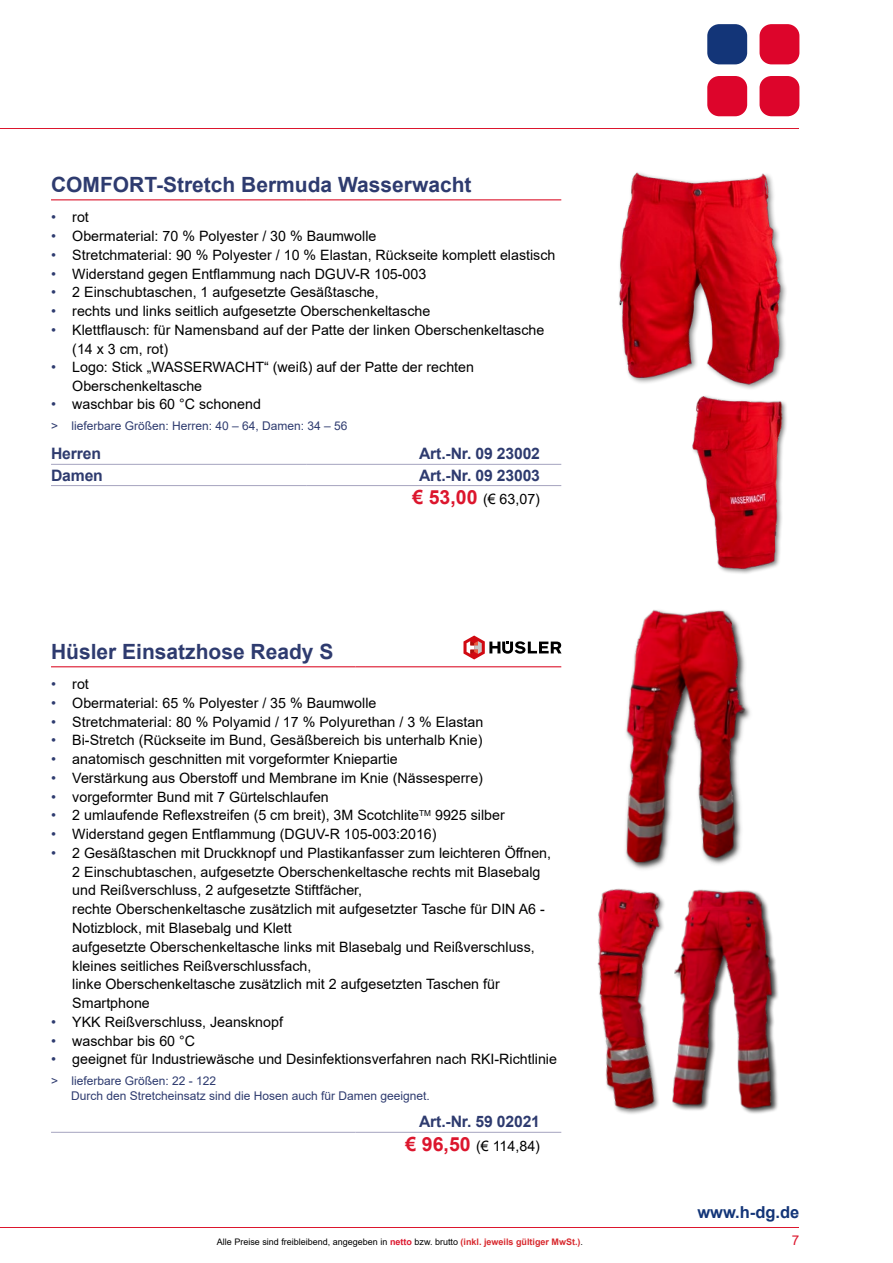
<style>
.page{position:relative;width:893px;height:1263px;background:#fff}
.page>*{position:absolute;margin:0;border:0;box-sizing:border-box;transform-origin:0 0}
.NEU__Produktname{font:700 21px "Arial";color:#2e3b6f}
.t1{font:700 16.5px "Arial";color:#133578}
.Größen{font:700 15.75px "Arial";letter-spacing:-.01em;color:#2e3b6f}
.Preise{font:14.25px/18.8px "Arial";color:#000}
.t2{font:13.5px "Arial";color:#dc162d}
.LVZ_Artikel-Beschreibung{font:12px "Arial";color:#2e3b6f}
.t3{font:9px "Arial";color:#000}
.s1{color:#2e3b6f}
.s2{font-weight:700;font-size:19.5px;color:#dc162d}
.s3{font-weight:700;color:#dc162d}
.s4{font-weight:700;color:#d8292e}
</style>
<div class="page">
<hr style="left:0;top:1227px;width:799px;height:1px;background:#dc162d">
<hr style="left:0;top:128px;width:799px;height:1px;background:#dc162d">
<hr style="left:51px;top:199px;width:255px;height:1px;background:#dc162d">
<hr style="left:306px;top:199px;width:255px;height:1px;background:#dc162d">
<hr style="left:51px;top:485px;width:255px;height:1px;background:#a5a3bf">
<hr style="left:306px;top:485px;width:255px;height:1px;background:#a5a3bf">
<hr style="left:51px;top:464px;width:255px;height:1px;background:#a5a3bf">
<hr style="left:306px;top:464px;width:255px;height:1px;background:#a5a3bf">
<hr style="left:51px;top:666px;width:304px;height:1px;background:#dc162d">
<hr style="left:355px;top:666px;width:206px;height:1px;background:#dc162d">
<hr style="left:51px;top:1132px;width:304px;height:1px;background:#a5a3bf">
<hr style="left:355px;top:1132px;width:206px;height:1px;background:#a5a3bf">
<img style="left:619px;top:172px;width:167px;height:211px">
<img style="left:671px;top:378px;width:116px;height:196px">
<img style="left:597px;top:888px;width:62px;height:226px">
<img style="left:625px;top:610px;width:125px;height:260px">
<img style="left:659px;top:851px;width:119px;height:263px">
<svg style="left:463px;top:635px;width:99px;height:24px"></svg>
<div style="left:707px;top:24px;width:40px;height:40px;background:#133578;border-radius:12px"></div>
<div style="left:759px;top:24px;width:40px;height:40px;background:#dd052b;border-radius:12px"></div>
<div style="left:759px;top:76px;width:40px;height:40px;background:#dd052b;border-radius:12px"></div>
<div style="left:707px;top:76px;width:40px;height:40px;background:#dd052b;border-radius:12px"></div>
<p class="NEU__Produktname" style="left:51px;top:170px;width:422px">COMFORT-Stretch Bermuda Wasserwacht</p>
<p class="Preise" style="left:51px;top:208px;width:39px"><span class="s1">•</span> rot</p>
<p class="Preise" style="left:51px;top:227px;width:327px"><span class="s1">•</span> Obermaterial: 70 % Polyester / 30 % Baumwolle</p>
<p class="Preise" style="left:51px;top:245px;width:506px"><span class="s1">•</span> Stretchmaterial: 90 % Polyester / 10 % Elastan, Rückseite komplett elastisch</p>
<p class="Preise" style="left:51px;top:264px;width:377px"><span class="s1">•</span> Widerstand gegen Entflammung nach DGUV-R 105-003</p>
<p class="Preise" style="left:51px;top:283px;width:329px"><span class="s1">•</span> 2 Einschubtaschen, 1 aufgesetzte Gesäßtasche,</p>
<p class="Preise" style="left:51px;top:302px;width:381px"><span class="s1">•</span> rechts und links seitlich aufgesetzte Oberschenkeltasche</p>
<p class="Preise" style="left:72px;top:320px;width:474px;text-indent:-21px"><span class="s1">•</span> Klettflausch: für Namensband auf der Patte der linken Oberschenkeltasche (14 x 3 cm, rot)</p>
<p class="Preise" style="left:72px;top:358px;width:403px;text-indent:-21px"><span class="s1">•</span> Logo: Stick „WASSERWACHT“ (weiß) auf der Patte der rechten<br>Oberschenkeltasche</p>
<p class="Preise" style="left:51px;top:395px;width:211px"><span class="s1">•</span> waschbar bis 60 °C schonend</p>
<p class="LVZ_Artikel-Beschreibung" style="left:51px;top:418px;width:298px">&gt; lieferbare Größen: Herren: 40 – 64, Damen: 34 – 56</p>
<p class="Größen" style="left:51px;top:443px;width:51px">Herren</p>
<p class="Größen" style="left:419px;top:443px;width:122px">Art.-Nr. 09 23002</p>
<p class="Größen" style="left:51px;top:464px;width:53px">Damen</p>
<p class="Größen" style="left:419px;top:464px;width:122px">Art.-Nr. 09 23003</p>
<p class="Preise" style="left:412px;top:490px;width:129px"><span class="s2">€ 53,00</span> (€ 63,07)</p>
<p class="NEU__Produktname" style="left:51px;top:637px;width:284px">Hüsler Einsatzhose Ready S</p>
<p class="Preise" style="left:51px;top:675px;width:39px"><span class="s1">•</span> rot</p>
<p class="Preise" style="left:51px;top:693px;width:327px"><span class="s1">•</span> Obermaterial: 65 % Polyester / 35 % Baumwolle</p>
<p class="Preise" style="left:51px;top:712px;width:434px"><span class="s1">•</span> Stretchmaterial: 80 % Polyamid / 17 % Polyurethan / 3 % Elastan</p>
<p class="Preise" style="left:51px;top:731px;width:433px"><span class="s1">•</span> Bi-Stretch (Rückseite im Bund, Gesäßbereich bis unterhalb Knie)</p>
<p class="Preise" style="left:51px;top:750px;width:348px"><span class="s1">•</span> anatomisch geschnitten mit vorgeformter Kniepartie</p>
<p class="Preise" style="left:51px;top:768px;width:433px"><span class="s1">•</span> Verstärkung aus Oberstoff und Membrane im Knie (Nässesperre)</p>
<p class="Preise" style="left:51px;top:787px;width:279px"><span class="s1">•</span> vorgeformter Bund mit 7 Gürtelschlaufen</p>
<p class="Preise" style="left:51px;top:806px;width:455px"><span class="s1">•</span> 2 umlaufende Reflexstreifen (5 cm breit), 3M Scotchlite<sup>TM</sup> 9925 silber</p>
<p class="Preise" style="left:51px;top:825px;width:387px"><span class="s1">•</span> Widerstand gegen Entflammung (DGUV-R 105-003:2016)</p>
<p class="Preise" style="left:72px;top:843px;width:480px;text-indent:-21px"><span class="s1">•</span> 2 Gesäßtaschen mit Druckknopf und Plastikanfasser zum leichteren Öffnen, 2 Einschubtaschen, aufgesetzte Oberschenkeltasche rechts mit Blasebalg und Reißverschluss, 2 aufgesetzte Stiftfächer,<br>rechte Oberschenkeltasche zusätzlich mit aufgesetzter Tasche für DIN A6 - Notizblock, mit Blasebalg und Klett<br>aufgesetzte Oberschenkeltasche links mit Blasebalg und Reißverschluss, kleines seitliches Reißverschlussfach,<br>linke Oberschenkeltasche zusätzlich mit 2 aufgesetzten Taschen für Smartphone</p>
<p class="Preise" style="left:51px;top:1012px;width:233px"><span class="s1">•</span> YKK Reißverschluss, Jeansknopf</p>
<p class="Preise" style="left:51px;top:1031px;width:146px"><span class="s1">•</span> waschbar bis 60 °C</p>
<p class="Preise" style="left:51px;top:1050px;width:507px"><span class="s1">•</span> geeignet für Industriewäsche und Desinfektionsverfahren nach RKI-Richtlinie</p>
<p class="LVZ_Artikel-Beschreibung" style="left:51px;top:1072px;width:167px">&gt; lieferbare Größen: 22 - 122</p>
<p class="LVZ_Artikel-Beschreibung" style="left:71px;top:1087px;width:360px">Durch den Stretcheinsatz sind die Hosen auch für Damen geeignet.</p>
<p class="Größen" style="left:419px;top:1110px;width:122px">Art.-Nr. 59 02021</p>
<p class="Preise" style="left:406px;top:1136px;width:136px"><span class="s2">€ 96,50</span> (€ 114,84)</p>
<p class="t1" style="left:697px;top:1200px;width:104px">www.h-dg.de</p>
<p class="t3" style="left:217px;top:1235px;width:368px">Alle Preise sind freibleibend, angegeben in <span class="s3">netto</span> bzw. brutto <span class="s4">(inkl. jeweils gültiger MwSt.)</span>.</p>
<p class="t2" style="left:792px;top:1231px;width:9px">7</p>
</div>
